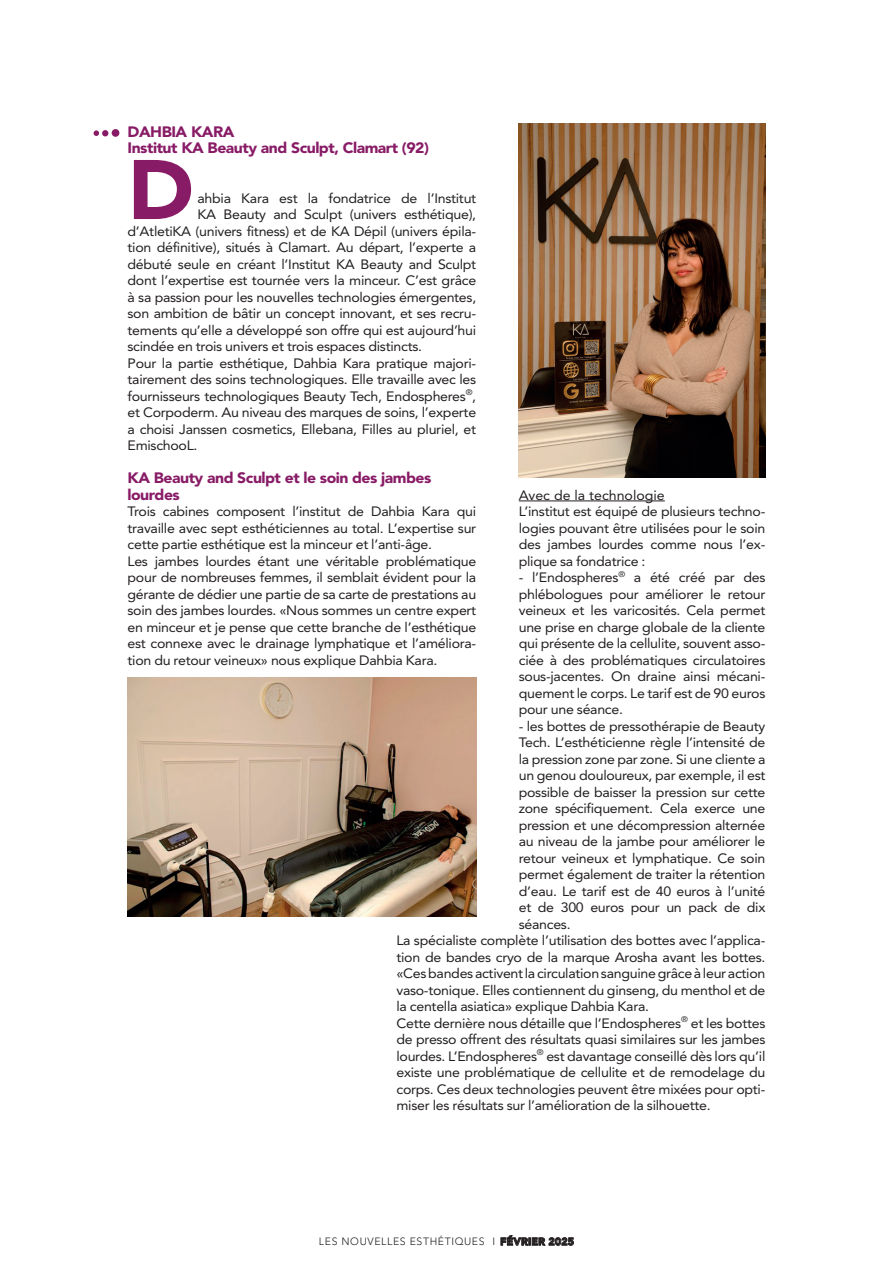
<style>
.page{position:relative;width:893px;height:1263px;background:#fff}
.page>*{position:absolute;margin:0;border:0;box-sizing:border-box;transform-origin:0 0}
.t1{font:900 83.4px "Avenir";color:#881b66;scale:1.05 1}
.t2{font:900 15px/16.5px "Avenir";letter-spacing:-.03em;color:#881b66;scale:1.05 1}
.t3{font:13.5px/16.5px "Avenir";letter-spacing:-.02em;color:#231f20;scale:1.05 1}
.t4{font:300 10.5px "Avenir";letter-spacing:.06em;color:#231f20}
.s1{font-weight:900}
</style>
<div class="page">
<svg style="left:94px;top:129px;width:25px;height:8px"></svg>
<hr style="left:519px;top:501px;width:146px;height:1px;background:#231f20">
<img style="left:519px;top:123px;width:246px;height:354px">
<img style="left:128px;top:677px;width:348px;height:240px">
<p class="t2" style="left:128px;top:123px;width:289px">DAHBIA KARA<br>Institut KA Beauty and Sculpt, Clamart (92)</p>
<h1 class="t1" style="left:128px;top:140px;width:65px">D</h1>
<p class="t3" style="left:198px;top:190px;width:267px">ahbia Kara est la fondatrice de l’Institut</p>
<p class="t3" style="left:198px;top:206px;width:267px">KA Beauty and Sculpt (univers esthétique),</p>
<p class="t3" style="left:128px;top:223px;width:334px">d’AtletiKA (univers fitness) et de KA Dépil (univers épila-</p>
<p class="t3" style="left:128px;top:239px;width:334px">tion définitive), situés à Clamart. Au départ, l’experte a</p>
<p class="t3" style="left:128px;top:256px;width:334px">débuté seule en créant l’Institut KA Beauty and Sculpt</p>
<p class="t3" style="left:128px;top:272px;width:334px">dont l’expertise est tournée vers la minceur. C’est grâce</p>
<p class="t3" style="left:128px;top:289px;width:334px">à sa passion pour les nouvelles technologies émergentes,</p>
<p class="t3" style="left:128px;top:305px;width:334px">son ambition de bâtir un concept innovant, et ses recru-</p>
<p class="t3" style="left:128px;top:322px;width:334px">tements qu’elle a développé son offre qui est aujourd’hui</p>
<p class="t3" style="left:128px;top:338px;width:282px">scindée en trois univers et trois espaces distincts.</p>
<p class="t3" style="left:128px;top:355px;width:334px">Pour la partie esthétique, Dahbia Kara pratique majori-</p>
<p class="t3" style="left:128px;top:371px;width:334px">tairement des soins technologiques. Elle travaille avec les</p>
<p class="t3" style="left:128px;top:388px;width:334px">fournisseurs technologiques Beauty Tech, Endospheres<sup>®</sup>,</p>
<p class="t3" style="left:128px;top:404px;width:334px">et Corpoderm. Au niveau des marques de soins, l’experte</p>
<p class="t3" style="left:128px;top:421px;width:334px">a choisi Janssen cosmetics, Ellebana, Filles au pluriel, et</p>
<p class="t3" style="left:128px;top:437px;width:68px">EmischooL.</p>
<p class="t2" style="left:128px;top:469px;width:291px">KA Beauty and Sculpt et le soin des jambes lourdes</p>
<p class="t3" style="left:128px;top:503px;width:334px">Trois cabines composent l’institut de Dahbia Kara qui travaille avec sept esthéticiennes au total. L’expertise sur cette partie esthétique est la minceur et l’anti-âge.<br>Les jambes lourdes étant une véritable problématique pour de nombreuses femmes, il semblait évident pour la gérante de dédier une partie de sa carte de prestations au soin des jambes lourdes. «Nous sommes un centre expert en minceur et je pense que cette branche de l’esthétique est connexe avec le drainage lymphatique et l’améliora&shy;tion du retour veineux» nous explique Dahbia Kara.</p>
<p class="t3" style="left:519px;top:487px;width:236px">Avec de la technologie<br>L’institut est équipé de plusieurs techno&shy;logies pouvant être utilisées pour le soin des jambes lourdes comme nous l’ex&shy;plique sa fondatrice :</p>
<p class="t3" style="left:519px;top:569px;width:236px;text-align:justify">- l’Endospheres<sup>®</sup> a été créé par des phlébologues pour améliorer le retour veineux et les varicosités. Cela permet une prise en charge globale de la cliente qui présente de la cellulite, souvent asso&shy;ciée à des problématiques circulatoires sous-jacentes. On draine ainsi mécani&shy;quement le corps. Le tarif est de 90 euros pour une séance.</p>
<p class="t3" style="left:519px;top:718px;width:236px">- les bottes de pressothérapie de Beauty</p>
<p class="t3" style="left:519px;top:734px;width:236px">Tech. L’esthéticienne règle l’intensité de</p>
<p class="t3" style="left:519px;top:751px;width:236px">la pression zone par zone. Si une cliente a</p>
<p class="t3" style="left:519px;top:767px;width:236px">un genou douloureux, par exemple, il est</p>
<p class="t3" style="left:519px;top:784px;width:236px">possible de baisser la pression sur cette</p>
<p class="t3" style="left:519px;top:800px;width:236px">zone spécifiquement. Cela exerce une</p>
<p class="t3" style="left:519px;top:817px;width:236px">pression et une décompression alternée</p>
<p class="t3" style="left:519px;top:833px;width:236px">au niveau de la jambe pour améliorer le</p>
<p class="t3" style="left:519px;top:850px;width:236px">retour veineux et lymphatique. Ce soin</p>
<p class="t3" style="left:519px;top:866px;width:236px">permet également de traiter la rétention</p>
<p class="t3" style="left:519px;top:883px;width:236px">d’eau. Le tarif est de 40 euros à l’unité</p>
<p class="t3" style="left:519px;top:899px;width:236px">et de 300 euros pour un pack de dix</p>
<p class="t3" style="left:519px;top:916px;width:51px">séances.</p>
<p class="t3" style="left:396px;top:932px;width:353px">La spécialiste complète l’utilisation des bottes avec l’applica-</p>
<p class="t3" style="left:396px;top:949px;width:353px">tion de bandes cryo de la marque Arosha avant les bottes.</p>
<p class="t3" style="left:396px;top:965px;width:353px">«Ces bandes activent la circulation sanguine grâce à leur action</p>
<p class="t3" style="left:396px;top:982px;width:353px">vaso-tonique. Elles contiennent du ginseng, du menthol et de</p>
<p class="t3" style="left:396px;top:998px;width:242px">la centella asiatica» explique Dahbia Kara.</p>
<p class="t3" style="left:396px;top:1015px;width:353px">Cette dernière nous détaille que l’Endospheres<sup>®</sup> et les bottes</p>
<p class="t3" style="left:396px;top:1031px;width:353px">de presso offrent des résultats quasi similaires sur les jambes</p>
<p class="t3" style="left:396px;top:1048px;width:353px">lourdes. L’Endospheres<sup>®</sup> est davantage conseillé dès lors qu’il</p>
<p class="t3" style="left:396px;top:1064px;width:353px">existe une problématique de cellulite et de remodelage du</p>
<p class="t3" style="left:396px;top:1081px;width:353px">corps. Ces deux technologies peuvent être mixées pour opti-</p>
<p class="t3" style="left:396px;top:1097px;width:301px">miser les résultats sur l’amélioration de la silhouette.</p>
<p class="t4" style="left:319px;top:1235px;width:257px">LES NOUVELLES ESTHÉTIQUES I <span class="s1">FÉVRIER 2025</span></p>
</div>
